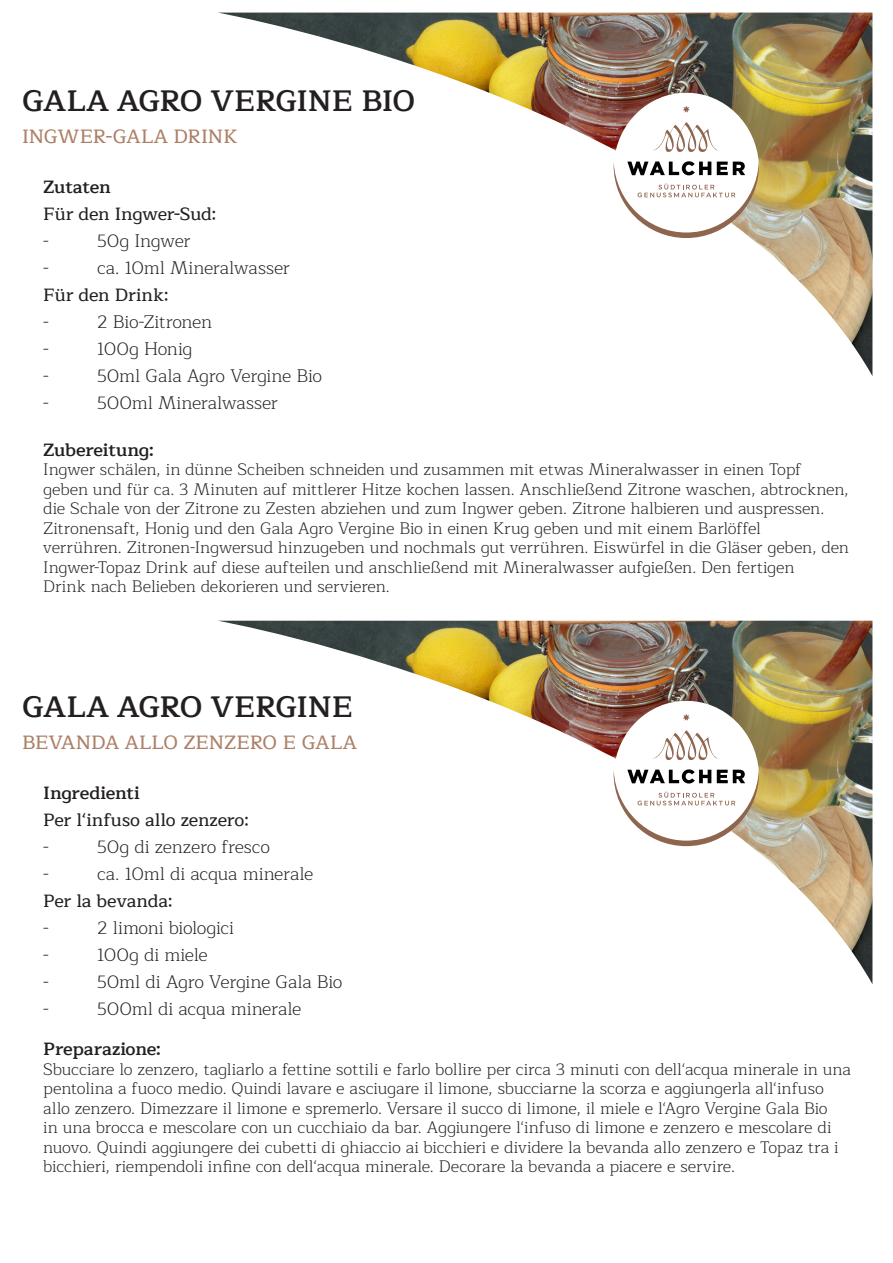
<style>
.page{position:relative;width:893px;height:1263px;background:#fff}
.page>*{position:absolute;margin:0;border:0;box-sizing:border-box;transform-origin:0 0}
.t1{font:600 30px "Maitree";letter-spacing:-.02em;color:#231f20}
.t2{font:500 19.5px "Maitree";letter-spacing:-.01em;color:#ac8067}
.t3{font:300 18px "Maitree";letter-spacing:-.01em;color:#231f20}
.t4{font:500 18px "Maitree";letter-spacing:-.01em;color:#231f20}
.t5{font:600 18px "Maitree";letter-spacing:-.015em;color:#231f20}
.t6{font:300 16.5px/19.5px "Maitree";letter-spacing:-.005em;color:#231f20}
</style>
<div class="page">
<img style="left:220px;top:13px;width:652px;height:362px">
<img style="left:220px;top:621px;width:652px;height:363px">
<svg style="left:614px;top:93px;width:145px;height:145px"></svg>
<svg style="left:614px;top:701px;width:145px;height:145px"></svg>
<h1 class="t1" style="left:22px;top:75px;width:395px">GALA AGRO VERGINE BIO</h1>
<p class="t2" style="left:22px;top:120px;width:217px">INGWER-GALA DRINK</p>
<p class="t5" style="left:43px;top:172px;width:69px">Zutaten</p>
<p class="t4" style="left:43px;top:200px;width:175px">Für den Ingwer-Sud:</p>
<p class="t3" style="left:43px;top:228px;width:7px">-</p>
<p class="t3" style="left:97px;top:228px;width:95px">50g Ingwer</p>
<p class="t3" style="left:43px;top:255px;width:7px">-</p>
<p class="t3" style="left:97px;top:255px;width:194px">ca. 10ml Mineralwasser</p>
<p class="t4" style="left:43px;top:281px;width:127px">Für den Drink:</p>
<p class="t3" style="left:43px;top:309px;width:7px">-</p>
<p class="t3" style="left:97px;top:309px;width:116px">2 Bio-Zitronen</p>
<p class="t3" style="left:43px;top:336px;width:7px">-</p>
<p class="t3" style="left:97px;top:336px;width:96px">100g Honig</p>
<p class="t3" style="left:43px;top:363px;width:7px">-</p>
<p class="t3" style="left:97px;top:363px;width:226px">50ml Gala Agro Vergine Bio</p>
<p class="t3" style="left:43px;top:390px;width:7px">-</p>
<p class="t3" style="left:97px;top:390px;width:182px">500ml Mineralwasser</p>
<p class="t5" style="left:43px;top:435px;width:112px">Zubereitung:</p>
<p class="t6" style="left:43px;top:460px;width:807px">Ingwer schälen, in dünne Scheiben schneiden und zusammen mit etwas Mineralwasser in einen Topf geben und für ca. 3 Minuten auf mittlerer Hitze kochen lassen. Anschließend Zitrone waschen, abtrocknen, die Schale von der Zitrone zu Zesten abziehen und zum Ingwer geben. Zitrone halbieren und auspressen.<br>Zitronensaft, Honig und den Gala Agro Vergine Bio in einen Krug geben und mit einem Barlöffel<br>verrühren. Zitronen-Ingwersud hinzugeben und nochmals gut verrühren. Eiswürfel in die Gläser geben, den Ingwer-Topaz Drink auf diese aufteilen und anschließend mit Mineralwasser aufgießen. Den fertigen<br>Drink nach Belieben dekorieren und servieren.</p>
<h1 class="t1" style="left:22px;top:681px;width:333px">GALA AGRO VERGINE</h1>
<p class="t2" style="left:22px;top:726px;width:336px">BEVANDA ALLO ZENZERO E GALA</p>
<p class="t5" style="left:43px;top:777px;width:98px">Ingredienti</p>
<p class="t4" style="left:43px;top:805px;width:207px">Per l‘infuso allo zenzero:</p>
<p class="t3" style="left:43px;top:833px;width:7px">-</p>
<p class="t3" style="left:97px;top:833px;width:174px">50g di zenzero fresco</p>
<p class="t3" style="left:43px;top:860px;width:7px">-</p>
<p class="t3" style="left:97px;top:860px;width:218px">ca. 10ml di acqua minerale</p>
<p class="t4" style="left:43px;top:886px;width:131px">Per la bevanda:</p>
<p class="t3" style="left:43px;top:914px;width:7px">-</p>
<p class="t3" style="left:97px;top:914px;width:138px">2 limoni biologici</p>
<p class="t3" style="left:43px;top:941px;width:7px">-</p>
<p class="t3" style="left:97px;top:941px;width:112px">100g di miele</p>
<p class="t3" style="left:43px;top:968px;width:7px">-</p>
<p class="t3" style="left:97px;top:968px;width:247px">50ml di Agro Vergine Gala Bio</p>
<p class="t3" style="left:43px;top:995px;width:7px">-</p>
<p class="t3" style="left:97px;top:995px;width:206px">500ml di acqua minerale</p>
<p class="t5" style="left:43px;top:1034px;width:119px">Preparazione:</p>
<p class="t6" style="left:43px;top:1060px;width:809px">Sbucciare lo zenzero, tagliarlo a fettine sottili e farlo bollire per circa 3 minuti con dell‘acqua minerale in una pentolina a fuoco medio. Quindi lavare e asciugare il limone, sbucciarne la scorza e aggiungerla all‘infuso allo zenzero. Dimezzare il limone e spremerlo. Versare il succo di limone, il miele e l‘Agro Vergine Gala Bio<br>in una brocca e mescolare con un cucchiaio da bar. Aggiungere l‘infuso di limone e zenzero e mescolare di nuovo. Quindi aggiungere dei cubetti di ghiaccio ai bicchieri e dividere la bevanda allo zenzero e Topaz tra i bicchieri, riempendoli infine con dell‘acqua minerale. Decorare la bevanda a piacere e servire.</p>
</div>
